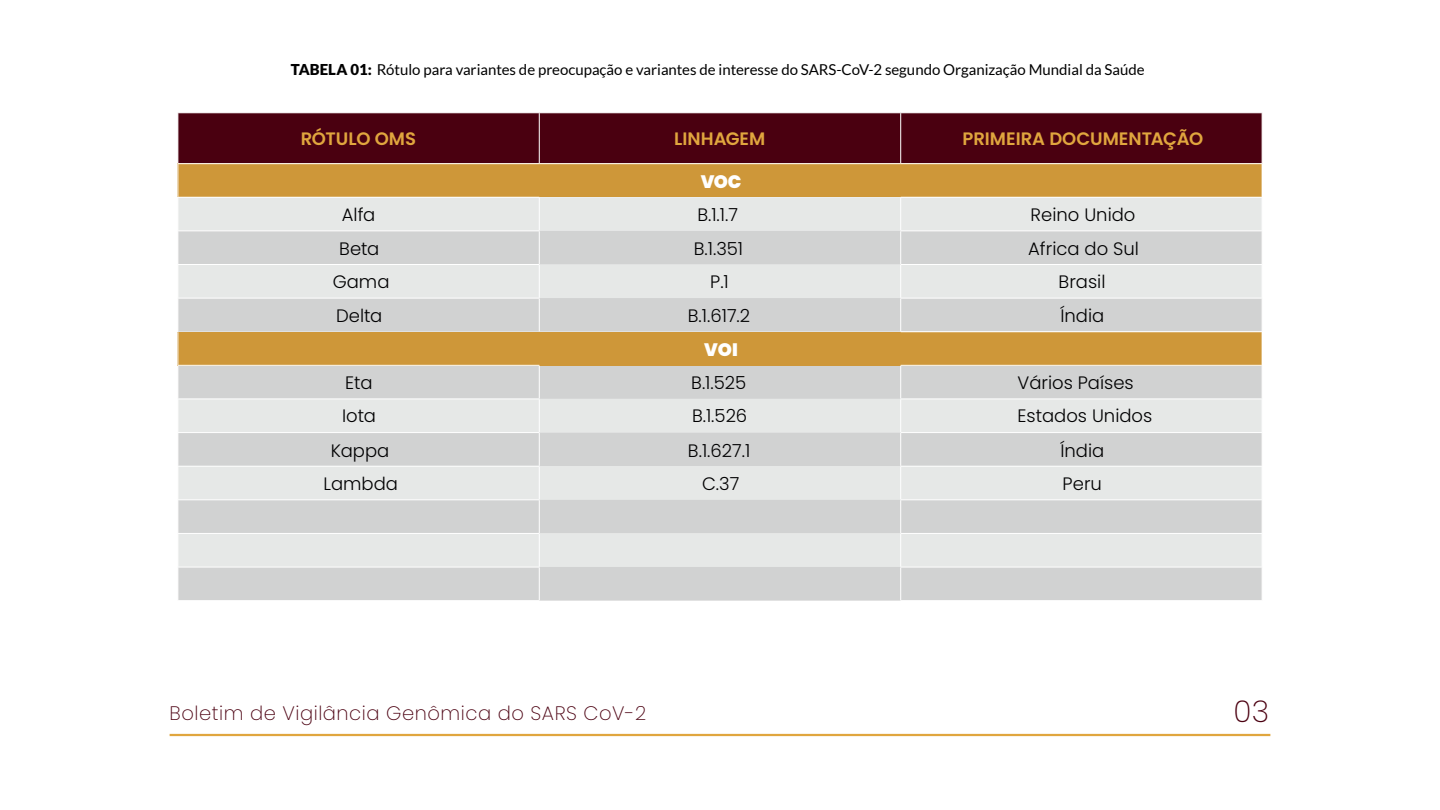
<style>
.page{position:relative;width:1440px;height:810px;background:#fff}
.page>*{position:absolute;margin:0;border:0;box-sizing:border-box;transform-origin:0 0}
.t1{font:200 30px "Poppins";color:#4b0011}
.t2{font:200 19.5px "Poppins";letter-spacing:.025em;color:#4b0011}
.t3{font:300 18px "Poppins";color:#000001}
.t4{font:600 18px "Poppins";color:#e0a63e}
.t5{font:900 18px "Poppins";color:#fff}
.t6{font:15px "Lato";color:#000001}
.s1{font-weight:900}
</style>
<div class="page">
<hr style="left:170px;top:734px;width:1100px;height:2px;background:#e0a63e">
<div style="left:178px;top:113px;width:1084px;height:50px;background:#4a0010"></div>
<div style="left:178px;top:164px;width:1084px;height:33px;background:#ce9739"></div>
<div style="left:178px;top:197px;width:1084px;height:101px;background:#e6e8e7"></div>
<div style="left:178px;top:231px;width:1084px;height:33px;background:#d1d2d2"></div>
<svg style="left:178px;top:298px;width:1084px;height:303px;background:#d9dad9"></svg>
<div style="left:178px;top:332px;width:1084px;height:33px;background:#ce9739"></div>
<hr style="left:177px;top:197px;width:362px;height:1px;background:#fff">
<hr style="left:901px;top:197px;width:362px;height:1px;background:#fff">
<hr style="left:539px;top:113px;width:1px;height:50px;background:#fff">
<hr style="left:900px;top:113px;width:1px;height:50px;background:#fff">
<hr style="left:539px;top:198px;width:1px;height:33px;background:#fff">
<hr style="left:900px;top:198px;width:1px;height:33px;background:#fff">
<hr style="left:177px;top:231px;width:362px;height:1px;background:#fff">
<hr style="left:539px;top:231px;width:1px;height:33px;background:#fff">
<hr style="left:901px;top:231px;width:362px;height:1px;background:#fff">
<hr style="left:900px;top:231px;width:1px;height:33px;background:#fff">
<hr style="left:177px;top:264px;width:362px;height:1px;background:#fff">
<hr style="left:539px;top:265px;width:1px;height:33px;background:#fff">
<hr style="left:901px;top:264px;width:362px;height:1px;background:#fff">
<hr style="left:900px;top:265px;width:1px;height:33px;background:#fff">
<hr style="left:539px;top:399px;width:1px;height:33px;background:#fff">
<hr style="left:900px;top:399px;width:1px;height:33px;background:#fff">
<hr style="left:539px;top:467px;width:1px;height:32px;background:#fff">
<hr style="left:900px;top:467px;width:1px;height:32px;background:#fff">
<hr style="left:539px;top:534px;width:1px;height:33px;background:#fff">
<hr style="left:900px;top:534px;width:1px;height:33px;background:#fff">
<hr style="left:177px;top:567px;width:362px;height:1px;background:#fff">
<hr style="left:177px;top:600px;width:362px;height:1px;background:#fff">
<hr style="left:539px;top:567px;width:1px;height:33px;background:#fff">
<hr style="left:901px;top:567px;width:362px;height:1px;background:#fff">
<hr style="left:900px;top:567px;width:1px;height:33px;background:#fff">
<hr style="left:901px;top:600px;width:362px;height:1px;background:#fff">
<hr style="left:177px;top:298px;width:362px;height:1px;background:#fff">
<hr style="left:901px;top:298px;width:362px;height:1px;background:#fff">
<hr style="left:901px;top:331px;width:362px;height:1px;background:#fff">
<hr style="left:539px;top:298px;width:1px;height:33px;background:#fff">
<hr style="left:900px;top:298px;width:1px;height:33px;background:#fff">
<hr style="left:177px;top:365px;width:362px;height:1px;background:#fff">
<hr style="left:901px;top:365px;width:362px;height:1px;background:#fff">
<hr style="left:177px;top:399px;width:362px;height:1px;background:#fff">
<hr style="left:901px;top:399px;width:362px;height:1px;background:#fff">
<hr style="left:539px;top:366px;width:1px;height:33px;background:#fff">
<hr style="left:900px;top:366px;width:1px;height:33px;background:#fff">
<hr style="left:177px;top:432px;width:362px;height:1px;background:#fff">
<hr style="left:901px;top:432px;width:362px;height:1px;background:#fff">
<hr style="left:177px;top:466px;width:362px;height:1px;background:#fff">
<hr style="left:901px;top:466px;width:362px;height:1px;background:#fff">
<hr style="left:539px;top:433px;width:1px;height:33px;background:#fff">
<hr style="left:900px;top:433px;width:1px;height:33px;background:#fff">
<hr style="left:177px;top:499px;width:362px;height:1px;background:#fff">
<hr style="left:901px;top:499px;width:362px;height:1px;background:#fff">
<hr style="left:177px;top:533px;width:362px;height:1px;background:#fff">
<hr style="left:901px;top:533px;width:362px;height:1px;background:#fff">
<hr style="left:539px;top:500px;width:1px;height:33px;background:#fff">
<hr style="left:900px;top:500px;width:1px;height:33px;background:#fff">
<p class="t6" style="left:291px;top:61px;width:856px"><span class="s1">TABELA 01:</span> Rótulo para variantes de preocupação e variantes de interesse do SARS-CoV-2 segundo Organização Mundial da Saúde</p>
<p class="t4" style="left:301px;top:129px;width:117px">RÓTULO OMS</p>
<p class="t4" style="left:674px;top:129px;width:93px">LINHAGEM</p>
<p class="t4" style="left:962px;top:129px;width:242px">PRIMEIRA DOCUMENTAÇÃO</p>
<p class="t5" style="left:701px;top:171px;width:42px">VOC</p>
<p class="t3" style="left:342px;top:204px;width:35px">Alfa</p>
<p class="t3" style="left:697px;top:204px;width:42px">B.1.1.7</p>
<p class="t3" style="left:1031px;top:204px;width:106px">Reino Unido</p>
<p class="t3" style="left:339px;top:238px;width:42px">Beta</p>
<p class="t3" style="left:694px;top:238px;width:51px">B.1.351</p>
<p class="t3" style="left:1028px;top:238px;width:112px">Africa do Sul</p>
<p class="t3" style="left:333px;top:272px;width:58px">Gama</p>
<p class="t3" style="left:710px;top:272px;width:20px">P.1</p>
<p class="t3" style="left:1059px;top:272px;width:48px">Brasil</p>
<p class="t3" style="left:336px;top:305px;width:48px">Delta</p>
<p class="t3" style="left:688px;top:305px;width:64px">B.1.617.2</p>
<p class="t3" style="left:1060px;top:305px;width:45px">Índia</p>
<p class="t5" style="left:704px;top:339px;width:35px">VOI</p>
<p class="t3" style="left:345px;top:372px;width:29px">Eta</p>
<p class="t3" style="left:691px;top:372px;width:57px">B.1.525</p>
<p class="t3" style="left:1017px;top:372px;width:118px">Vários Países</p>
<p class="t3" style="left:342px;top:406px;width:35px">Iota</p>
<p class="t3" style="left:692px;top:406px;width:57px">B.1.526</p>
<p class="t3" style="left:1017px;top:406px;width:136px">Estados Unidos</p>
<p class="t3" style="left:331px;top:440px;width:60px">Kappa</p>
<p class="t3" style="left:688px;top:440px;width:64px">B.1.627.1</p>
<p class="t3" style="left:1060px;top:440px;width:45px">Índia</p>
<p class="t3" style="left:324px;top:473px;width:76px">Lambda</p>
<p class="t3" style="left:702px;top:473px;width:39px">C.37</p>
<p class="t3" style="left:1063px;top:473px;width:41px">Peru</p>
<p class="t2" style="left:170px;top:702px;width:478px">Boletim de Vigilância Genômica do SARS CoV-2</p>
<h1 class="t1" style="left:1234px;top:694px;width:37px">03</h1>
</div>
